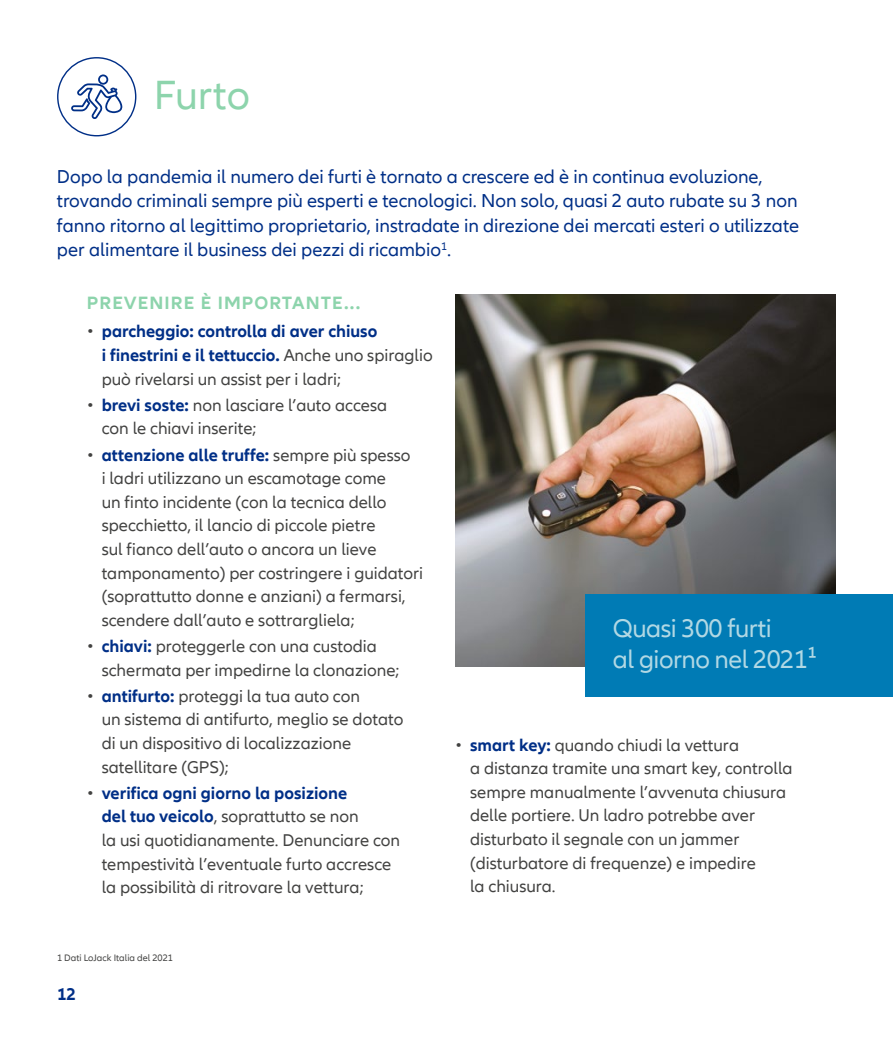
<style>
.page{position:relative;width:893px;height:1042px;background:#fff}
.page>*{position:absolute;margin:0;border:0;box-sizing:border-box;transform-origin:0 0}
.t1{font:42px "Allianz Neo";color:#8dd4ac}
.t2{font:26.25px/31.5px "Allianz Neo";letter-spacing:-.02em;color:#b1d8e4}
.t3{font:19.25px/24.5px "Allianz Neo";color:#002f87}
.t4{font:700 18.38px "Allianz Neo";letter-spacing:.06em;color:#8dd4ac}
.t5{font:17.5px/23.6px "Allianz Neo";color:#424241}
.t6{font:700 17.5px/23.6px "Allianz Neo";color:#002f87}
.t7{font:9.62px "Allianz Neo";color:#424241}
.s1{font-weight:400;color:#424241}
.s2{font-weight:700;color:#002f87}
</style>
<div class="page">
<img style="left:455px;top:295px;width:381px;height:371px">
<div style="left:57px;top:57px;width:79px;height:79px;border:1px solid #002f87;border-radius:50%"></div>
<svg style="left:71px;top:74px;width:51px;height:45px"></svg>
<div style="left:585px;top:594px;width:308px;height:102px;background:#007bb5"></div>
<h1 class="t1" style="left:154px;top:71px;width:98px">Furto</h1>
<p class="t3" style="left:57px;top:165px;width:744px">Dopo la pandemia il numero dei furti è tornato a crescere ed è in continua evoluzione, trovando criminali sempre più esperti e tecnologici. Non solo, quasi 2 auto rubate su 3 non fanno ritorno al legittimo proprietario, instradate in direzione dei mercati esteri o utilizzate per alimentare il business dei pezzi di ricambio<sup>1</sup>.</p>
<p class="t4" style="left:87px;top:292px;width:275px">PREVENIRE È IMPORTANTE...</p>
<p class="t6" style="left:102px;top:320px;width:332px;text-indent:-15px"><span class="s1">•</span> parcheggio: controlla di aver chiuso<br>i finestrini e il tettuccio. <span class="s1">Anche uno spiraglio può rivelarsi un assist per i ladri;</span></p>
<p class="t5" style="left:102px;top:394px;width:287px;text-indent:-15px">• <span class="s2">brevi soste:</span> non lasciare l’auto accesa con le chiavi inserite;</p>
<p class="t5" style="left:102px;top:443px;width:323px;text-indent:-15px">• <span class="s2">attenzione alle truffe:</span> sempre più spesso<br>i ladri utilizzano un escamotage come<br>un finto incidente (con la tecnica dello specchietto, il lancio di piccole pietre<br>sul fianco dell’auto o ancora un lieve tamponamento) per costringere i guidatori (soprattutto donne e anziani) a fermarsi, scendere dall’auto e sottrargliela;</p>
<p class="t5" style="left:102px;top:635px;width:299px;text-indent:-15px">• <span class="s2">chiavi:</span> proteggerle con una custodia schermata per impedirne la clonazione;</p>
<p class="t5" style="left:102px;top:684px;width:303px;text-indent:-15px">• <span class="s2">antifurto:</span> proteggi la tua auto con<br>un sistema di antifurto, meglio se dotato di un dispositivo di localizzazione satellitare (GPS);</p>
<p class="t5" style="left:102px;top:781px;width:300px;text-indent:-15px">• <span class="s2">verifica ogni giorno la posizione<br>del tuo veicolo</span>, soprattutto se non<br>la usi quotidianamente. Denunciare con tempestività l’eventuale furto accresce la possibilità di ritrovare la vettura;</p>
<h2 class="t2" style="left:613px;top:613px;width:205px">Quasi 300 furti<br>al giorno nel 2021¹</h2>
<p class="t5" style="left:470px;top:733px;width:324px;text-indent:-15px">• <span class="s2">smart key:</span> quando chiudi la vettura<br>a distanza tramite una smart key, controlla sempre manualmente l’avvenuta chiusura delle portiere. Un ladro potrebbe aver disturbato il segnale con un jammer (disturbatore di frequenze) e impedire<br>la chiusura.</p>
<p class="t7" style="left:57px;top:952px;width:117px">1 Dati LoJack Italia del 2021</p>
<p class="t6" style="left:57px;top:982px;width:20px">12</p>
</div>
